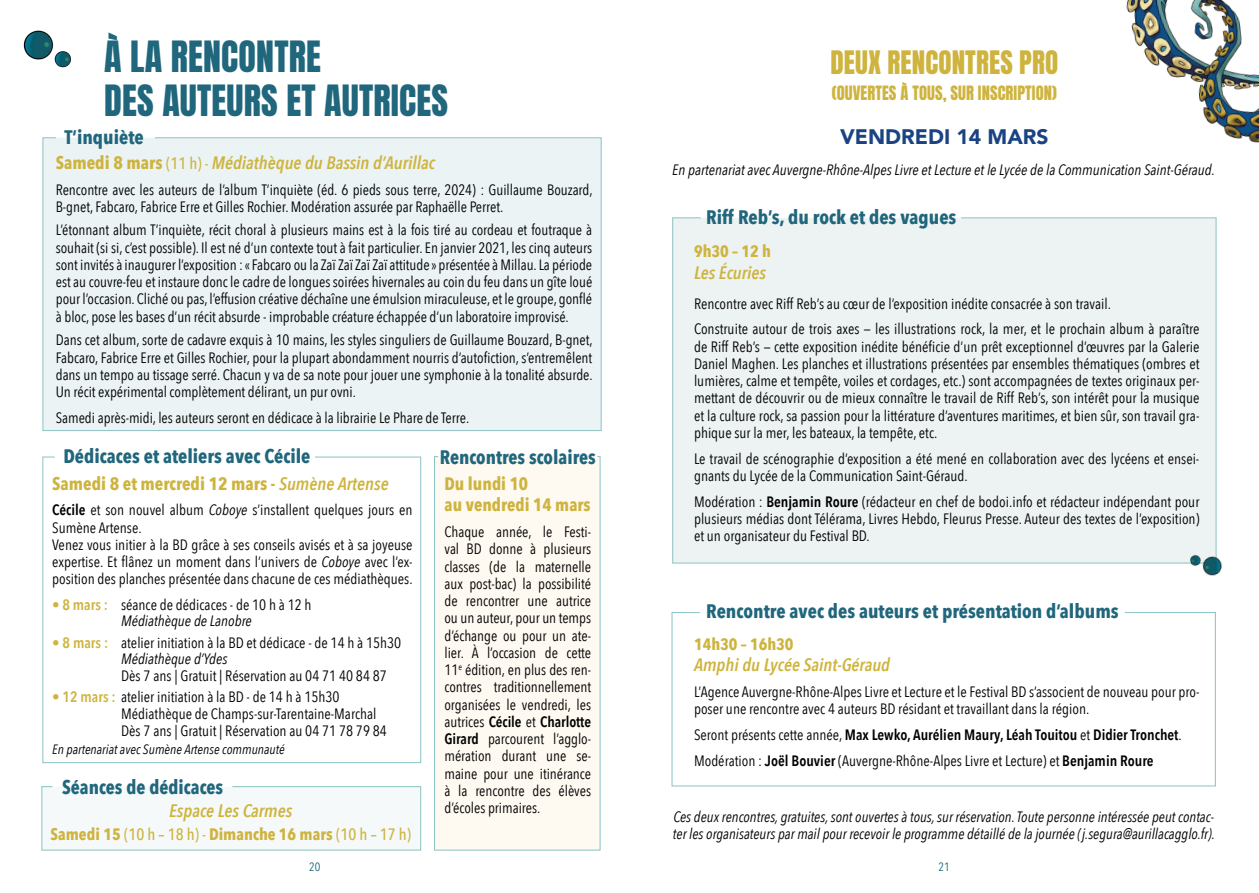
<style>
.page{position:relative;width:1259px;height:893px;background:#fff}
.page>*{position:absolute;margin:0;border:0;box-sizing:border-box;transform-origin:0 0}
.t1{font:36px/43.5px "Anton";letter-spacing:.005em;color:#20667c}
.t2{font:27px "Anton";letter-spacing:.005em;color:#ceb43e}
.t3{font:900 21px "Avenir";color:#194383}
.t4{font:700 19.5px "Avenir Next Condensed";color:#20667c}
.t5{font:italic 600 18px "Avenir Next Condensed";color:#ceb43e}
.t6{font:700 18px/21px "Avenir Next Condensed";color:#ceb43e}
.t7{font:700 16.5px "Avenir Next Condensed";color:#ceb43e}
.t8{font:16.5px "Anton";letter-spacing:.005em;color:#ceb43e}
.t9{font:15px/17.2px "Avenir Next Condensed";color:#000}
.t10{font:italic 15px/17.2px "Avenir Next Condensed";color:#000}
.t11{font:italic 13.5px "Avenir Next Condensed";color:#000}
.t12{font:12px "Avenir Next Condensed";color:#20667c}
.s1{font-weight:700;font-style:normal}
.s2{font-weight:500;font-style:normal;font-size:16.5px}
.s3{font-weight:600;font-style:italic}
.s4{font-weight:600}
.s5{font-style:italic}
.s6{color:#ceb43e}
.s7{font-weight:600;color:#ceb43e}
.s8{font-weight:500}
</style>
<div class="page">
<div style="left:672px;top:217px;width:544px;height:347px;background:#edf3f2"></div>
<img style="left:1126px;top:0;width:133px;height:143px">
<svg style="left:671px;top:612px;width:545px;height:175px"></svg>
<div style="left:42px;top:137px;width:560px;height:294px;background:#ebf3f4"></div>
<div style="left:41px;top:786px;width:380px;height:65px;background:#f5f9fa"></div>
<div style="left:434px;top:456px;width:167px;height:395px;background:#fef9f1"></div>
<svg style="left:42px;top:456px;width:379px;height:307px"></svg>
<img style="left:1187px;top:536px;width:35px;height:40px">
<img style="left:23px;top:30px;width:48px;height:38px">
<h1 class="t1" style="left:104px;top:38px;width:345px">À LA RENCONTRE<br>DES AUTEURS ET AUTRICES</h1>
<h3 class="t4" style="left:64px;top:125px;width:81px">T’inquiète</h3>
<p class="t5" style="left:56px;top:152px;width:381px"><span class="s1">Samedi 8 mars</span> <span class="s2">(11 h) -</span> Médiathèque du Bassin d’Aurillac</p>
<p class="t9" style="left:56px;top:180px;width:538px">Rencontre avec les auteurs de l’album T’inquiète (éd. 6 pieds sous terre, 2024) : Guillaume Bouzard,<br>B-gnet, Fabcaro, Fabrice Erre et Gilles Rochier. Modération assurée par Raphaëlle Perret.</p>
<p class="t9" style="left:56px;top:221px;width:538px;text-align:justify">L’étonnant album T’inquiète, récit choral à plusieurs mains est à la fois tiré au cordeau et foutraque à souhait (si si, c’est possible). Il est né d’un contexte tout à fait particulier. En janvier 2021, les cinq auteurs sont invités à inaugurer l’exposition : « Fabcaro ou la Zaï Zaï Zaï Zaï attitude » présentée à Millau. La période est au couvre-feu et instaure donc le cadre de longues soirées hivernales au coin du feu dans un gîte loué pour l’occasion. Cliché ou pas, l’effusion créative déchaîne une émulsion miraculeuse, et le groupe, gonflé à bloc, pose les bases d’un récit absurde - improbable créature échappée d’un laboratoire improvisé.</p>
<p class="t9" style="left:56px;top:331px;width:538px;text-align:justify">Dans cet album, sorte de cadavre exquis à 10 mains, les styles singuliers de Guillaume Bouzard, B-gnet, Fabcaro, Fabrice Erre et Gilles Rochier, pour la plupart abondamment nourris d’autofiction, s’entremêlent dans un tempo au tissage serré. Chacun y va de sa note pour jouer une symphonie à la tonalité absurde.<br>Un récit expérimental complètement délirant, un pur ovni.</p>
<p class="t9" style="left:56px;top:408px;width:415px">Samedi après-midi, les auteurs seront en dédicace à la librairie Le Phare de Terre.</p>
<h3 class="t4" style="left:63px;top:444px;width:249px">Dédicaces et ateliers avec Cécile</h3>
<p class="t6" style="left:52px;top:473px;width:338px">Samedi 8 et mercredi 12 mars - <span class="s3">Sumène Artense</span></p>
<p class="t9" style="left:52px;top:501px;width:362px"><span class="s4">Cécile</span> et son nouvel album <span class="s5">Coboye</span> s’installent quelques jours en Sumène Artense.<br>Venez vous initier à la BD grâce à ses conseils avisés et à sa joyeuse expertise. Et flânez un moment dans l’univers de <span class="s5">Coboye</span> avec l’ex&shy;position des planches présentée dans chacune de ces médiathèques.</p>
<p class="t9" style="left:121px;top:595px;width:192px;line-height:16.8px;text-indent:-69px"><span class="s6">•</span> <span class="s7">8 mars :</span> séance de dédicaces - de 10 h à 12 h<br><span class="s5">Médiathèque de Lanobre</span></p>
<p class="t9" style="left:121px;top:633px;width:282px;line-height:16.8px;text-indent:-69px"><span class="s7">• 8 mars :</span> atelier initiation à la BD et dédicace - de 14 h à 15h30<br><span class="s5">Médiathèque d’Ydes</span></p>
<p class="t9" style="left:121px;top:666px;width:267px">Dès 7 ans | Gratuit | Réservation au 04 71 40 84 87</p>
<p class="t9" style="left:121px;top:688px;width:267px;text-indent:-69px"><span class="s7">• 12 mars :</span> atelier initiation à la BD - de 14 h à 15h30<br>Médiathèque de Champs-sur-Tarentaine-Marchal<br>Dès 7 ans | Gratuit | Réservation au 04 71 78 79 84</p>
<p class="t11" style="left:52px;top:741px;width:234px">En partenariat avec Sumène Artense communauté</p>
<h3 class="t4" style="left:62px;top:775px;width:163px">Séances de dédicaces</h3>
<p class="t5" style="left:169px;top:800px;width:125px">Espace Les Carmes</p>
<p class="t7" style="left:51px;top:824px;width:362px">Samedi 15 <span class="s8">(10 h – 18 h) -</span> Dimanche 16 mars <span class="s8">(10 h – 17 h)</span></p>
<h3 class="t4" style="left:440px;top:445px;width:157px">Rencontres scolaires</h3>
<p class="t6" style="left:444px;top:473px;width:148px">Du lundi 10<br>au vendredi 14 mars</p>
<p class="t9" style="left:444px;top:522px;width:148px;text-align:justify">Chaque année, le Festi&shy;val BD donne à plusieurs classes (de la maternelle aux post-bac) la possibilité de rencontrer une autrice ou un auteur, pour un temps d’échange ou pour un ate&shy;lier. À l’occasion de cette 11<sup>e</sup> édition, en plus des ren&shy;contres traditionnellement organisées le vendredi, les autrices <span class="s4">Cécile</span> et <span class="s4">Charlotte Girard</span> parcourent l’agglo&shy;mération durant une se&shy;maine pour une itinérance à la rencontre des élèves d’écoles primaires.</p>
<h2 class="t2" style="left:830px;top:49px;width:229px">DEUX RENCONTRES PRO</h2>
<p class="t8" style="left:832px;top:84px;width:226px">(OUVERTES À TOUS, SUR INSCRIPTION)</p>
<h3 class="t3" style="left:840px;top:118px;width:210px">VENDREDI 14 MARS</h3>
<p class="t10" style="left:672px;top:161px;width:544px">En partenariat avec Auvergne-Rhône-Alpes Livre et Lecture et le Lycée de la Communication Saint-Géraud.</p>
<h3 class="t4" style="left:706px;top:205px;width:252px">Riff Reb’s, du rock et des vagues</h3>
<p class="t7" style="left:694px;top:241px;width:78px">9h30 – 12 h</p>
<p class="t5" style="left:694px;top:261px;width:74px">Les Écuries</p>
<p class="t9" style="left:694px;top:290px;width:507px;line-height:25.8px">Rencontre avec Riff Reb’s au cœur de l’exposition inédite consacrée à son travail.<br>Construite autour de trois axes — les illustrations rock, la mer, et le prochain album à paraître</p>
<p class="t9" style="left:694px;top:337px;width:507px;text-align:justify">de Riff Reb’s — cette exposition inédite bénéficie d’un prêt exceptionnel d’œuvres par la Galerie Daniel Maghen. Les planches et illustrations présentées par ensembles thématiques (ombres et lumières, calme et tempête, voiles et cordages, etc.) sont accompagnées de textes originaux per&shy;mettant de découvrir ou de mieux connaître le travail de Riff Reb’s, son intérêt pour la musique et la culture rock, sa passion pour la littérature d’aventures maritimes, et bien sûr, son travail gra&shy;phique sur la mer, les bateaux, la tempête, etc.</p>
<p class="t9" style="left:694px;top:449px;width:507px">Le travail de scénographie d’exposition a été mené en collaboration avec des lycéens et ensei&shy;gnants du Lycée de la Communication Saint-Géraud.</p>
<p class="t9" style="left:694px;top:492px;width:507px;text-align:justify">Modération : <span class="s4">Benjamin Roure</span> (rédacteur en chef de bodoi.info et rédacteur indépendant pour plusieurs médias dont Télérama, Livres Hebdo, Fleurus Presse. Auteur des textes de l’exposition) et un organisateur du Festival BD.</p>
<h3 class="t4" style="left:706px;top:599px;width:414px">Rencontre avec des auteurs et présentation d’albums</h3>
<p class="t7" style="left:694px;top:634px;width:101px">14h30 – 16h30</p>
<p class="t5" style="left:694px;top:654px;width:198px">Amphi du Lycée Saint-Géraud</p>
<p class="t9" style="left:694px;top:682px;width:507px">L’Agence Auvergne-Rhône-Alpes Livre et Lecture et le Festival BD s’associent de nouveau pour pro&shy;poser une rencontre avec 4 auteurs BD résidant et travaillant dans la région.</p>
<p class="t9" style="left:694px;top:721px;width:489px;line-height:25.8px">Seront présents cette année, <span class="s4">Max Lewko, Aurélien Maury, Léah Touitou</span> et <span class="s4">Didier Tronchet</span>.<br>Modération : <span class="s4">Joël Bouvier</span> (Auvergne-Rhône-Alpes Livre et Lecture) et <span class="s4">Benjamin Roure</span></p>
<p class="t10" style="left:673px;top:808px;width:543px">Ces deux rencontres, gratuites, sont ouvertes à tous, sur réservation. Toute personne intéressée peut contac&shy;ter les organisateurs par mail pour recevoir le programme détaillé de la journée (j.segura@aurillacagglo.fr).</p>
<p class="t12" style="left:309px;top:856px;width:13px">20</p>
<p class="t12" style="left:938px;top:856px;width:13px">21</p>
</div>
